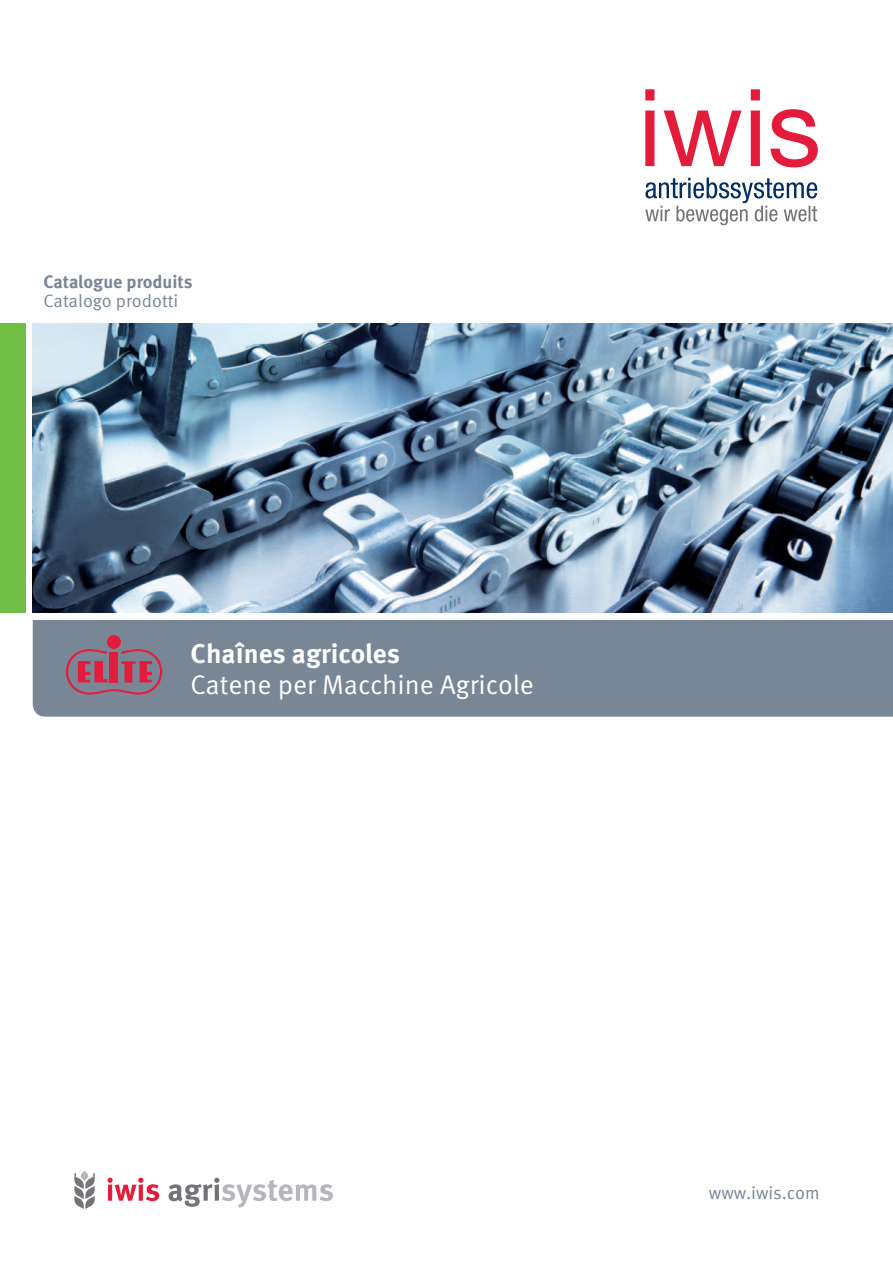
<style>
.page{position:relative;width:893px;height:1263px;background:#fff}
.page>*{position:absolute;margin:0;border:0;box-sizing:border-box;transform-origin:0 0}
.HEADLINE{font:27px "Meta OT";color:#fff}
.HEADLINE-2{font:700 27px "Meta OT";color:#fff}
.HEADLINE-3{font:18px "Meta OT";color:#798696}
.HEADLINE-4{font:700 18px "Meta OT";color:#798696}
</style>
<div class="page">
<div style="left:0;top:323px;width:26px;height:289px;background:#71bf44"></div>
<svg style="left:645px;top:178px;width:172px;height:47px"></svg>
<svg style="left:645px;top:89px;width:173px;height:78px"></svg>
<div style="left:33px;top:620px;width:860px;height:97px;background:#798696"></div>
<div style="left:107px;top:635px;width:14px;height:14px;background:#e41c3b;border-radius:50%"></div>
<svg style="left:66px;top:649px;width:96px;height:46px;background:#9e6076"></svg>
<svg style="left:74px;top:1171px;width:21px;height:38px"></svg>
<svg style="left:108px;top:1178px;width:51px;height:23px"></svg>
<svg style="left:169px;top:1178px;width:164px;height:30px"></svg>
<img style="left:33px;top:323px;width:860px;height:290px">
<p class="HEADLINE-4" style="left:44px;top:270px;width:150px">Catalogue produits</p>
<p class="HEADLINE-3" style="left:44px;top:290px;width:136px">Catalogo prodotti</p>
<p class="HEADLINE-2" style="left:191px;top:636px;width:211px">ChaÎnes agricoles</p>
<p class="HEADLINE" style="left:191px;top:669px;width:345px">Catene per Macchine Agricole</p>
<p class="HEADLINE-3" style="left:709px;top:1182px;width:112px">www.iwis.com</p>
</div>
